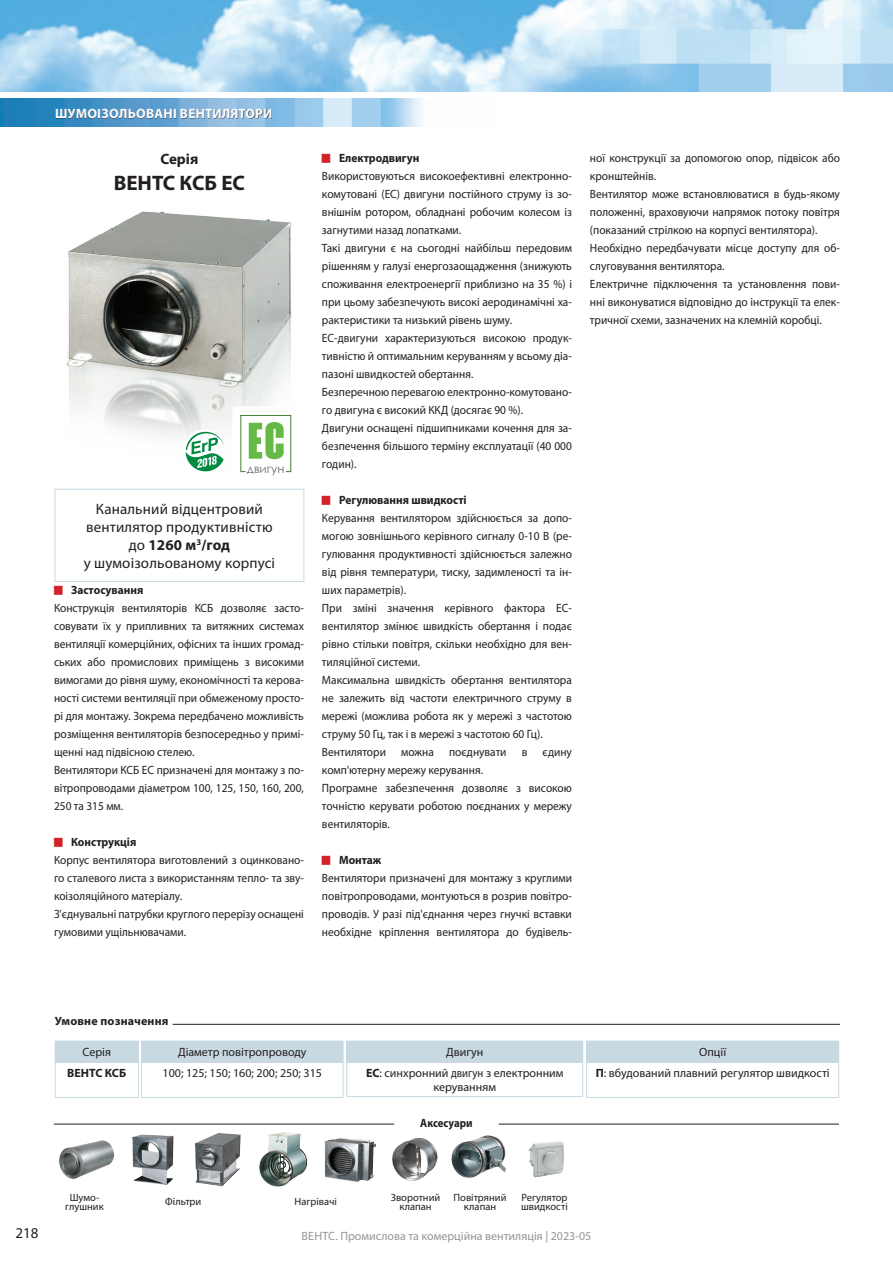
<style>
.page{position:relative;width:893px;height:1263px;background:#fff}
.page>*{position:absolute;margin:0;border:0;box-sizing:border-box;transform-origin:0 0}
.t1{font:700 21px "Myriad Pro";color:#231f20}
.t2{font:15px/18px "Myriad Pro";letter-spacing:.01em;color:#231f20;text-align:center}
.t3{font:700 15px "Myriad Pro";color:#231f20}
.t4{font:700 13.5px "Myriad Pro";letter-spacing:.015em;color:#fff}
.t5{font:12px/18px "Myriad Pro";color:#231f20;scale:.95 1}
.t6{font:12px/21px "Myriad Pro";color:#231f20;text-align:center}
.t7{font:700 12px "Myriad Pro";color:#231f20;scale:.95 1}
.t8{font:12px "Myriad Pro";color:#939598}
.t9{font:700 12px "Myriad Pro";color:#231f20}
.t10{font:700 12px "Myriad Pro";color:#231f20;scale:.9 1}
.t11{font:11.85px "Century Gothic";color:#6c6d70}
.t12{font:10.5px/9.6px "Myriad Pro";color:#231f20;text-align:center}
.s1{font-weight:700}
</style>
<div class="page">
<img style="left:0;top:0;width:893px;height:91px">
<img style="left:0;top:99px;width:422px;height:27px">
<div style="left:57px;top:109px;width:215px;height:10px;background:#231f20;opacity:.7"></div>
<hr style="left:173px;top:1024px;width:667px;height:1px;background:#231f20">
<img style="left:66px;top:211px;width:226px;height:225px">
<div style="left:55px;top:489px;width:249px;height:93px;border:1px solid #c9d9e2"></div>
<div style="left:232px;top:407px;width:67px;height:73px;background:#fff;border-radius:3px"></div>
<svg style="left:240px;top:415px;width:51px;height:57px"></svg>
<svg style="left:183px;top:429px;width:45px;height:43px"></svg>
<hr style="left:54px;top:1124px;width:340px;height:1px;background:#231f20">
<hr style="left:499px;top:1124px;width:340px;height:1px;background:#231f20">
<div style="left:55px;top:1041px;width:83px;height:21px;background:#c9d9e2"></div>
<hr style="left:55px;top:1097px;width:84px;height:1px;background:#c9d9e2">
<hr style="left:55px;top:1062px;width:1px;height:35px;background:#c9d9e2">
<hr style="left:138px;top:1062px;width:1px;height:35px;background:#c9d9e2">
<hr style="left:55px;top:1062px;width:84px;height:1px;background:#c9d9e2">
<div style="left:347px;top:1041px;width:236px;height:21px;background:#c9d9e2"></div>
<hr style="left:346px;top:1062px;width:1px;height:34px;background:#c9d9e2">
<hr style="left:583px;top:1062px;width:1px;height:34px;background:#c9d9e2">
<hr style="left:347px;top:1096px;width:236px;height:1px;background:#c9d9e2">
<div style="left:587px;top:1041px;width:252px;height:21px;background:#c9d9e2"></div>
<svg style="left:583px;top:1041px;width:4px;height:21px"></svg>
<hr style="left:586px;top:1062px;width:1px;height:35px;background:#c9d9e2">
<hr style="left:838px;top:1062px;width:1px;height:35px;background:#c9d9e2">
<hr style="left:586px;top:1097px;width:253px;height:1px;background:#c9d9e2">
<div style="left:142px;top:1041px;width:201px;height:21px;background:#c9d9e2"></div>
<hr style="left:141px;top:1097px;width:202px;height:1px;background:#c9d9e2">
<svg style="left:343px;top:1041px;width:4px;height:21px"></svg>
<hr style="left:141px;top:1062px;width:1px;height:35px;background:#c9d9e2">
<hr style="left:343px;top:1062px;width:1px;height:35px;background:#c9d9e2">
<svg style="left:138px;top:1041px;width:4px;height:21px"></svg>
<hr style="left:141px;top:1062px;width:202px;height:1px;background:#c9d9e2">
<img style="left:528px;top:1141px;width:36px;height:37px">
<img style="left:59px;top:1140px;width:56px;height:39px">
<img style="left:132px;top:1134px;width:42px;height:51px">
<img style="left:195px;top:1133px;width:46px;height:54px">
<img style="left:259px;top:1132px;width:49px;height:55px">
<img style="left:324px;top:1138px;width:52px;height:44px">
<img style="left:451px;top:1135px;width:55px;height:43px">
<img style="left:392px;top:1138px;width:46px;height:43px">
<p class="t4" style="left:55px;top:104px;width:219px">ШУМОІЗОЛЬОВАНІ ВЕНТИЛЯТОРИ</p>
<p class="t3" style="left:160px;top:150px;width:39px">Серія</p>
<h1 class="t1" style="left:114px;top:169px;width:133px">ВЕНТС КСБ ЕС</h1>
<p class="t11" style="left:247px;top:461px;width:39px">двигун</p>
<p class="t2" style="left:84px;top:500px;width:193px">Канальний відцентровий вентилятор продуктивністю до <span class="s1">1260 м</span><sup>3</sup><span class="s1">/год<br></span>у шумоізольованому корпусі</p>
<p class="t7" style="left:71px;top:582px;width:78px">Застосування</p>
<p class="t5" style="left:54px;top:599px;width:265px">Конструкція вентиляторів КСБ дозволяє засто&shy;совувати їх у припливних та витяжних системах вентиляції комерційних, офісних та інших громад&shy;ських або промислових приміщень з високими вимогами до рівня шуму, економічності та керова&shy;ності системи вентиляції при обмеженому просто&shy;рі для монтажу. Зокрема передбачено можливість розміщення вентиляторів безпосередньо у примі&shy;щенні над підвісною стелею.<br>Вентилятори КСБ ЕС призначені для монтажу з по&shy;вітропроводами діаметром 100, 125, 150, 160, 200, 250 та 315 мм.</p>
<p class="t7" style="left:71px;top:834px;width:70px">Конструкція</p>
<p class="t5" style="left:54px;top:851px;width:265px">Корпус вентилятора виготовлений з оцинковано&shy;го сталевого листа з використанням тепло- та зву&shy;коізоляційного матеріалу.<br>З'єднувальні патрубки круглого перерізу оснащені гумовими ущільнювачами.</p>
<p class="t7" style="left:339px;top:150px;width:86px">Електродвигун</p>
<p class="t5" style="left:322px;top:167px;width:265px">Використовуються високоефективні електронно&shy;комутовані (ЕС) двигуни постійного струму із зо&shy;внішнім ротором, обладнані робочим колесом із загнутими назад лопатками.<br>Такі двигуни є на сьогодні найбільш передовим рішенням у галузі енергозаощадження (знижують споживання електроенергії приблизно на 35 %) і при цьому забезпечують високі аеродинамічні ха&shy;рактеристики та низький рівень шуму.<br>ЕС-двигуни характеризуються високою продук&shy;тивністю й оптимальним керуванням у всьому діа&shy;пазоні швидкостей обертання.<br>Безперечною перевагою електронно-комутовано&shy;го двигуна є високий ККД (досягає 90 %).<br>Двигуни оснащені підшипниками кочення для за&shy;безпечення більшого терміну експлуатації (40 000 годин).</p>
<p class="t7" style="left:339px;top:492px;width:136px">Регулювання швидкості</p>
<p class="t5" style="left:322px;top:509px;width:265px">Керування вентилятором здійснюється за допо&shy;могою зовнішнього керівного сигналу 0-10 В (ре&shy;гулювання продуктивності здійснюється залежно від рівня температури, тиску, задимленості та ін&shy;ших параметрів).<br>При зміні значення керівного фактора ЕС&shy;вентилятор змінює швидкість обертання і подає рівно стільки повітря, скільки необхідно для вен&shy;тиляційної системи.<br>Максимальна швидкість обертання вентилятора не залежить від частоти електричного струму в мережі (можлива робота як у мережі з частотою струму 50 Гц, так і в мережі з частотою 60 Гц).<br>Вентилятори</p>
<p class="t5" style="left:401px;top:743px;width:36px">можна</p>
<p class="t5" style="left:449px;top:743px;width:62px">поєднувати</p>
<p class="t5" style="left:522px;top:743px;width:8px">в</p>
<p class="t5" style="left:543px;top:743px;width:32px">єдину</p>
<p class="t5" style="left:322px;top:761px;width:265px">комп'ютерну мережу керування.<br>Програмне забезпечення дозволяє з високою точністю керувати роботою поєднаних у мережу вентиляторів.</p>
<p class="t7" style="left:339px;top:852px;width:46px">Монтаж</p>
<p class="t5" style="left:322px;top:869px;width:265px;text-align:justify">Вентилятори призначені для монтажу з круглими повітропроводами, монтуються в розрив повітро&shy;проводів. У разі під'єднання через гнучкі вставки необхідне кріплення вентилятора до будівель-</p>
<p class="t5" style="left:590px;top:149px;width:265px">ної конструкції за допомогою опор, підвісок або кронштейнів.<br>Вентилятор може встановлюватися в будь-якому положенні, враховуючи напрямок потоку повітря (показаний стрілкою на корпусі вентилятора).<br>Необхідно передбачувати місце доступу для об&shy;слуговування вентилятора.<br>Електричне підключення та установлення пови&shy;нні виконуватися відповідно до інструкції та елек&shy;тричної схеми, зазначених на клемній коробці.</p>
<p class="t9" style="left:55px;top:1013px;width:115px">Умовне позначення</p>
<p class="t6" style="left:83px;top:1041px;width:30px">Серія</p>
<p class="t9" style="left:67px;top:1065px;width:61px">ВЕНТС КСБ</p>
<p class="t6" style="left:163px;top:1041px;width:161px">Діаметр повітропроводу<br>100; 125; 150; 160; 200; 250; 315</p>
<p class="t6" style="left:366px;top:1041px;width:199px">Двигун<br><span class="s1">ЕС</span>: синхронний двигун з електронним</p>
<p class="t6" style="left:433px;top:1076px;width:64px">керуванням</p>
<p class="t10" style="left:420px;top:1115px;width:60px">Аксесуари</p>
<p class="t12" style="left:65px;top:1192px;width:40px">Шумо-- глушник</p>
<p class="t12" style="left:165px;top:1197px;width:38px">Фільтри</p>
<p class="t12" style="left:295px;top:1197px;width:44px">Нагрівачі</p>
<p class="t12" style="left:391px;top:1192px;width:51px">Зворотний клапан</p>
<p class="t12" style="left:454px;top:1192px;width:54px">Повітряний клапан</p>
<p class="t12" style="left:521px;top:1192px;width:48px;text-align:left">Регулятор швидкості</p>
<p class="t6" style="left:596px;top:1041px;width:235px">Опції<br><span class="s1">П</span>: вбудований плавний регулятор швидкості</p>
<p class="t2" style="left:15px;top:1224px;width:25px">218</p>
<p class="t8" style="left:302px;top:1229px;width:291px">ВЕНТС. Промислова та комерційна вентиляція | 2023-05</p>
</div>
